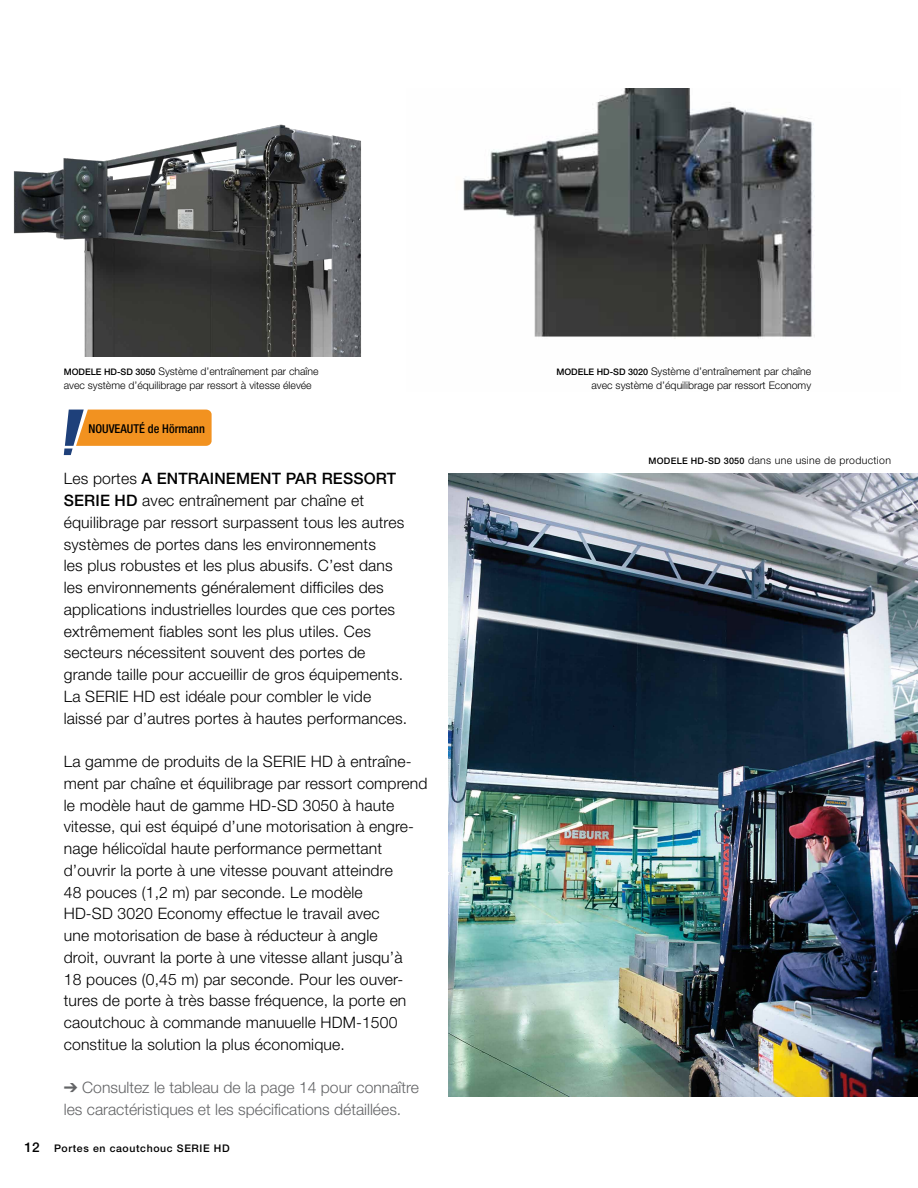
<style>
.page{position:relative;width:918px;height:1188px;background:#fff}
.page>*{position:absolute;margin:0;border:0;box-sizing:border-box;transform-origin:0 0}
.t1{font:300 15.75px/21.8px "Hoermann Helvetica Neue";letter-spacing:.01em;color:#000}
.t2{font:300 15.75px/21.8px "Hoermann Helvetica Neue";color:#636466}
.t3{font:500 condensed 12.15px "Hoermann Helvetica Neue";color:#000}
.t4{font:300 10.5px/13.5px "Hoermann Helvetica Neue";color:#000}
.t5{font:300 10.5px "Hoermann Helvetica Neue";letter-spacing:.03em;color:#000}
.t6{font:500 10.5px "Hoermann Helvetica Neue";letter-spacing:.06em;color:#000}
.s1{font-weight:500;font-size:9px}
.s2{font-weight:500}
.s3{font-size:13.5px}
</style>
<div class="page">
<img style="left:463px;top:89px;width:352px;height:250px">
<svg style="left:64px;top:410px;width:148px;height:45px"></svg>
<img style="left:448px;top:473px;width:470px;height:623px">
<img style="left:13px;top:124px;width:348px;height:232px">
<p class="t4" style="left:64px;top:364px;width:256px"><span class="s1">MODELE HD-SD 3050</span> Système d’entraînement par chaîne avec système d’équilibrage par ressort à vitesse élevée</p>
<p class="t4" style="left:556px;top:364px;width:256px;text-align:right"><span class="s1">MODELE HD-SD 3020</span> Système d’entraînement par chaîne avec système d’équilibrage par ressort Economy</p>
<p class="t3" style="left:88px;top:420px;width:118px">NOUVEAUTÉ de Hörmann</p>
<p class="t1" style="left:64px;top:467px;width:345px">Les portes <span class="s2">A ENTRAINEMENT PAR RESSORT SERIE HD</span> avec entraînement par chaîne et équilibrage par ressort surpassent tous les autres systèmes de portes dans les environnements<br>les plus robustes et les plus abusifs. C’est dans les environnements généralement difficiles des applications industrielles lourdes que ces portes extrêmement fiables sont les plus utiles. Ces secteurs nécessitent souvent des portes de grande taille pour accueillir de gros équipements.<br>La SERIE HD est idéale pour combler le vide laissé par d’autres portes à hautes performances.</p>
<p class="t1" style="left:64px;top:750px;width:365px">La gamme de produits de la SERIE HD à entraîne&shy;ment par chaîne et équilibrage par ressort comprend le modèle haut de gamme HD-SD 3050 à haute vitesse, qui est équipé d’une motorisation à engre&shy;nage hélicoïdal haute performance permettant d’ouvrir la porte à une vitesse pouvant atteindre<br>48 pouces (1,2 m) par seconde. Le modèle<br>HD-SD 3020 Economy effectue le travail avec<br>une motorisation de base à réducteur à angle<br>droit, ouvrant la porte à une vitesse allant jusqu’à<br>18 pouces (0,45 m) par seconde. Pour les ouver&shy;tures de porte à très basse fréquence, la porte en caoutchouc à commande manuuelle HDM-1500 constitue la solution la plus économique.</p>
<p class="t2" style="left:64px;top:1076px;width:357px">➔ Consultez le tableau de la page 14 pour connaître les caractéristiques et les spécifications détaillées.</p>
<p class="t6" style="left:24px;top:1141px;width:207px"><span class="s3">12</span> Portes en caoutchouc SERIE HD</p>
<p class="t5" style="left:649px;top:453px;width:244px"><span class="s1">MODELE HD-SD 3050</span> dans une usine de production</p>
</div>
